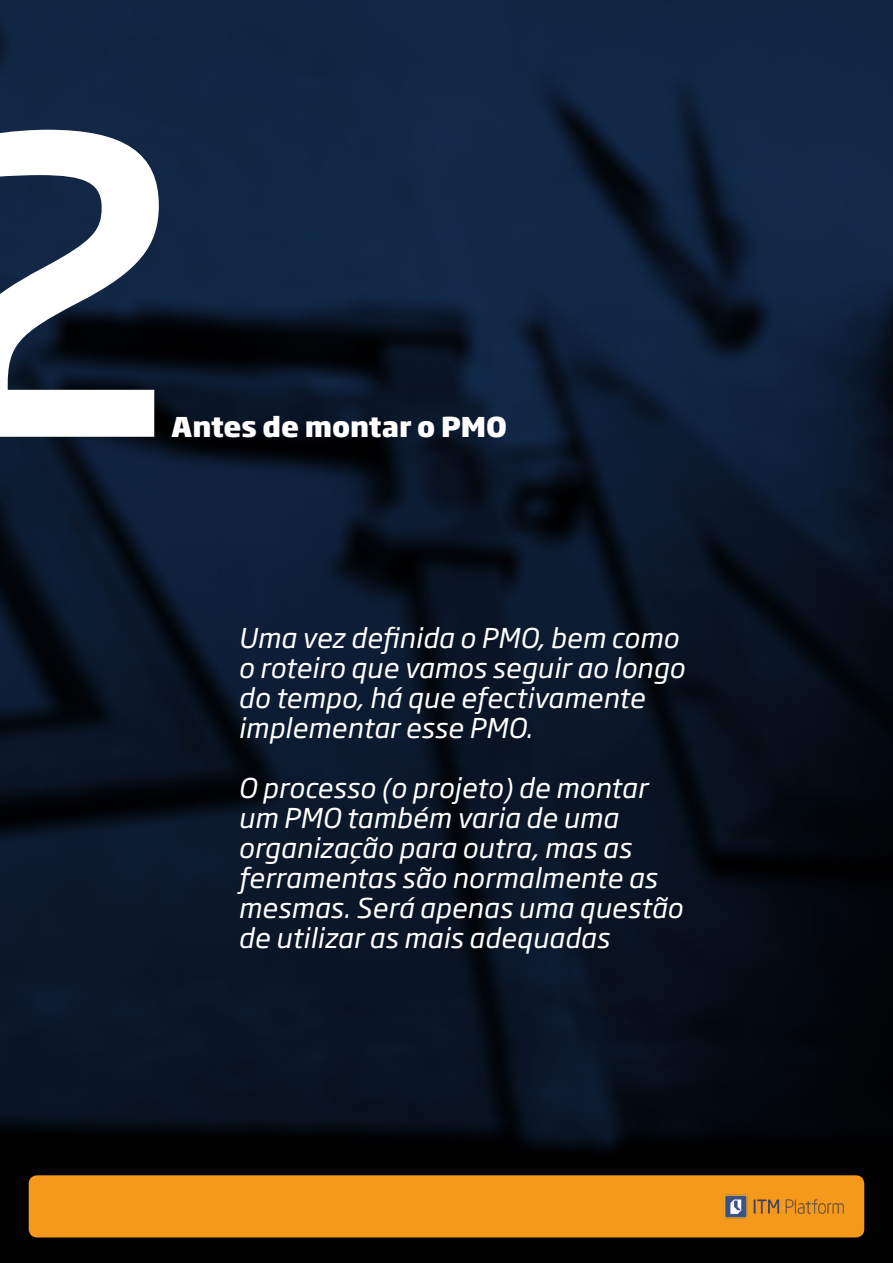
<style>
.page{position:relative;width:893px;height:1263px;background:#fff}
.page>*{position:absolute;margin:0;border:0;box-sizing:border-box;transform-origin:0 0}
.Párrafo_estándar{font:500 405px "Soho Gothic Pro";color:#fff}
.Titulares{font:italic 27px/30px "Soho Gothic Pro";letter-spacing:.01em;color:#fff}
.Titulares-2{font:800 27px "Soho Gothic Pro";color:#fff}
</style>
<div class="page">
<img style="left:0;top:0;width:893px;height:1263px">
<div style="left:29px;top:1175px;width:835px;height:62px;background:#f4991c;border-radius:9px"></div>
<img style="left:724px;top:1194px;width:120px;height:25px">
<p class="Párrafo_estándar" style="left:-71px;top:-32px;width:253px">2</p>
<p class="Titulares-2" style="left:171px;top:405px;width:338px">Antes de montar o PMO</p>
<p class="Titulares" style="left:238px;top:621px;width:448px">Uma vez definida o PMO, bem como o roteiro que vamos seguir ao longo do tempo, há que efectivamente implementar esse PMO.</p>
<p class="Titulares" style="left:238px;top:771px;width:446px">O processo (o projeto) de montar um PMO também varia de uma organização para outra, mas as ferramentas são normalmente as mesmas. Será apenas uma questão de utilizar as mais adequadas</p>
</div>
